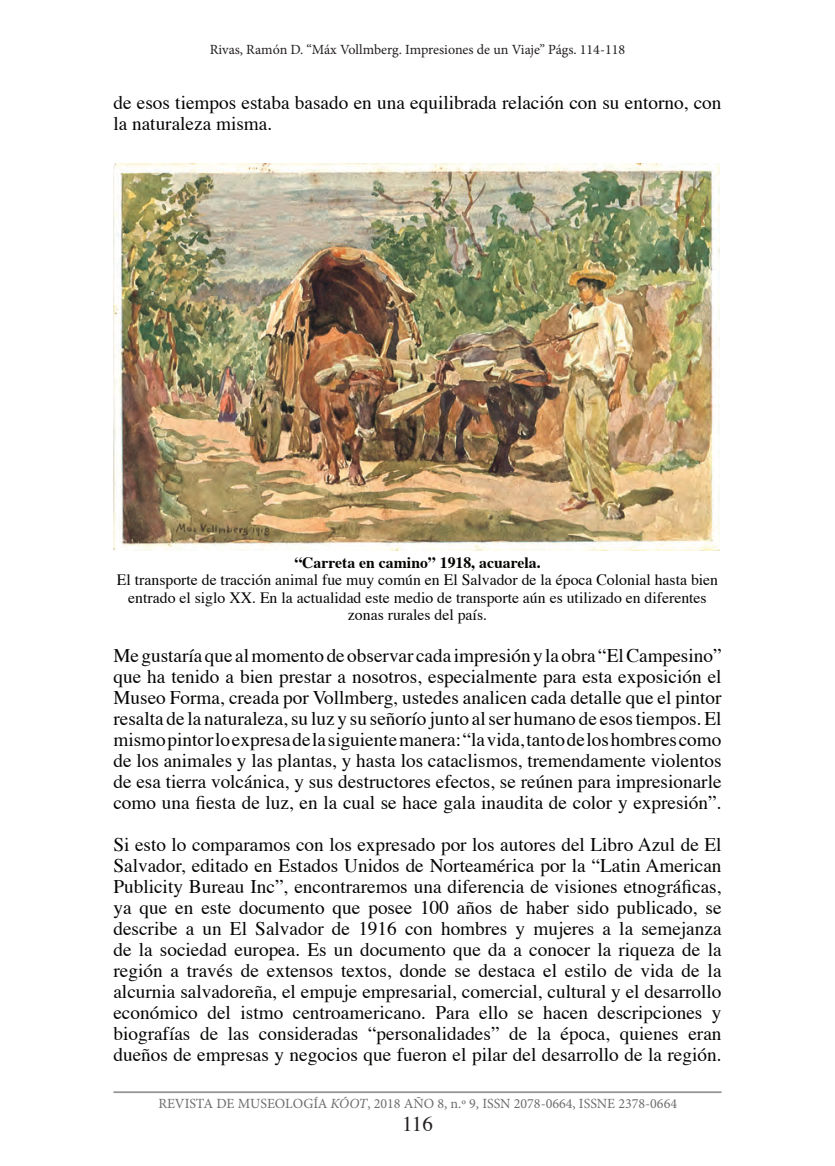
<style>
.page{position:relative;width:835px;height:1166px;background:#fff}
.page>*{position:absolute;margin:0;border:0;box-sizing:border-box;transform-origin:0 0}
.t1{font:21px "Times";color:#231f20}
.t2{font:19.25px/21px "Times";color:#040503;text-align:justify}
.t3{font:15.75px/17.5px "Times";color:#040503;text-align:center}
.t4{font:14px "Minion Pro";color:#6c6d70}
.t5{font:14px "Minion Pro";color:#231f20}
.s1{font-weight:700}
.s2{font-style:italic}
</style>
<div class="page">
<hr style="left:113px;top:1091px;width:608px;height:2px;background:#939598">
<img style="left:113px;top:163px;width:606px;height:387px">
<p class="t5" style="left:210px;top:40px;width:417px">Rivas, Ramón D. “Máx Vollmberg. Impresiones de un Viaje” Págs. 114-118</p>
<p class="t2" style="left:113px;top:93px;width:609px">de esos tiempos estaba basado en una equilibrada relación con su entorno, con la naturaleza misma.</p>
<p class="t3" style="left:117px;top:554px;width:603px"><span class="s1">“Carreta en camino” 1918, acuarela.<br></span>El transporte de tracción animal fue muy común en El Salvador de la época Colonial hasta bien entrado el siglo XX. En la actualidad este medio de transporte aún es utilizado en diferentes zonas rurales del país.</p>
<p class="t2" style="left:113px;top:646px;width:609px">Me gustaría que al momento de observar cada impresión y la obra “El Campesino” que ha tenido a bien prestar a nosotros, especialmente para esta exposición el Museo Forma, creada por Vollmberg, ustedes analicen cada detalle que el pintor resalta de la naturaleza, su luz y su señorío junto al ser humano de esos tiempos. El mismo pintor lo expresa de la siguiente manera: “la vida, tanto de los hombres como de los animales y las plantas, y hasta los cataclismos, tremendamente violentos de esa tierra volcánica, y sus destructores efectos, se reúnen para impresionarle como una fiesta de luz, en la cual se hace gala inaudita de color y expresión”.</p>
<p class="t2" style="left:113px;top:835px;width:609px">Si esto lo comparamos con los expresado por los autores del Libro Azul de El Salvador, editado en Estados Unidos de Norteamérica por la “Latin American Publicity Bureau Inc”, encontraremos una diferencia de visiones etnográficas, ya que en este documento que posee 100 años de haber sido publicado, se describe a un El Salvador de 1916 con hombres y mujeres a la semejanza de la sociedad europea. Es un documento que da a conocer la riqueza de la región a través de extensos textos, donde se destaca el estilo de vida de la alcurnia salvadoreña, el empuje empresarial, comercial, cultural y el desarrollo económico del istmo centroamericano. Para ello se hacen descripciones y biografías de las consideradas “personalidades” de la época, quienes eran dueños de empresas y negocios que fueron el pilar del desarrollo de la región.</p>
<p class="t4" style="left:158px;top:1093px;width:520px">REVISTA DE MUSEOLOGÍA <span class="s2">KÓOT</span>, 2018 AÑO 8, n.º 9, ISSN 2078-0664, ISSNE 2378-0664</p>
<p class="t1" style="left:402px;top:1110px;width:32px">116</p>
</div>
